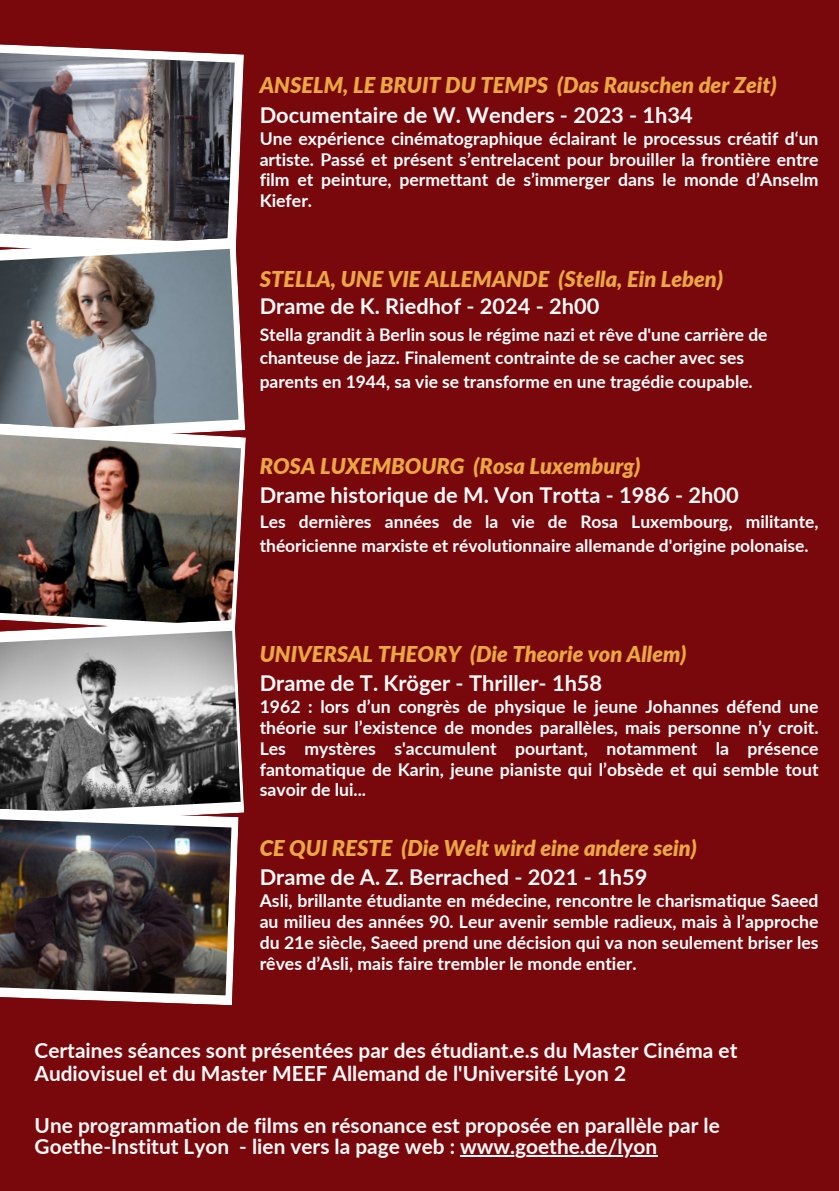
<style>
.page{position:relative;width:839px;height:1191px;background:#fff}
.page>*{position:absolute;margin:0;border:0;box-sizing:border-box;transform-origin:0 0}
.t1{font:italic 900 21.8px "Lato";color:#eba743}
.t2{font:700 21.8px "Lato";color:#fffaf9}
.t3{font:700 20.8px/20.8px "Lato";color:#fffaf9}
.t4{font:700 17.6px/20.8px "Lato";color:#fff;text-align:justify}
.t5{font:700 17.4px/23.6px "Lato";color:#fff}
</style>
<div class="page">
<div style="left:0;top:0;width:838px;height:1191px;background:#79080d"></div>
<svg style="left:0;top:44px;width:244px;height:194px"></svg>
<img style="left:0;top:52px;width:235px;height:186px">
<svg style="left:0;top:238px;width:245px;height:184px;fill:#fff"></svg>
<img style="left:0;top:249px;width:238px;height:173px">
<svg style="left:0;top:422px;width:246px;height:99px;background:#d8cbcb"></svg>
<img style="left:0;top:433px;width:241px;height:187px">
<svg style="left:5px;top:620px;width:239px;height:206px;fill:#fff"></svg>
<img style="left:0;top:631px;width:241px;height:184px">
<svg style="left:0;top:808px;width:238px;height:197px;fill:#fff"></svg>
<img style="left:0;top:818px;width:231px;height:177px">
<hr style="left:460px;top:1155px;width:197px;height:2px;background:#fffaf9">
<p class="t1" style="left:260px;top:72px;width:518px">ANSELM, LE BRUIT DU TEMPS (Das Rauschen der Zeit)</p>
<p class="t2" style="left:260px;top:101px;width:434px">Documentaire de W. Wenders - 2023 - 1h34</p>
<p class="t4" style="left:260px;top:127px;width:560px">Une expérience cinématographique éclairant le processus créatif d‘un artiste. Passé et présent s’entrelacent pour brouiller la frontière entre film et peinture, permettant de s’immerger dans le monde d’Anselm Kiefer.</p>
<p class="t1" style="left:260px;top:265px;width:464px">STELLA, UNE VIE ALLEMANDE (Stella, Ein Leben)</p>
<p class="t2" style="left:260px;top:293px;width:341px">Drame de K. Riedhof - 2024 - 2h00</p>
<p class="t5" style="left:260px;top:322px;width:509px">Stella grandit à Berlin sous le régime nazi et rêve d'une carrière de chanteuse de jazz. Finalement contrainte de se cacher avec ses parents en 1944, sa vie se transforme en une tragédie coupable.</p>
<p class="t1" style="left:260px;top:453px;width:382px">ROSA LUXEMBOURG (Rosa Luxemburg)</p>
<p class="t2" style="left:260px;top:482px;width:480px">Drame historique de M. Von Trotta - 1986 - 2h00</p>
<p class="t5" style="left:260px;top:510px;width:560px">Les dernières années de la vie de Rosa Luxembourg, militante, théoricienne marxiste et révolutionnaire allemande d'origine polonaise.</p>
<p class="t1" style="left:260px;top:640px;width:428px">UNIVERSAL THEORY (Die Theorie von Allem)</p>
<p class="t2" style="left:260px;top:669px;width:344px">Drame de T. Kröger - Thriller- 1h58</p>
<p class="t4" style="left:260px;top:696px;width:560px">1962 : lors d’un congrès de physique le jeune Johannes défend une théorie sur l’existence de mondes parallèles, mais personne n’y croit.<br>Les mystères s'accumulent pourtant, notamment la présence fantomatique de Karin, jeune pianiste qui l’obsède et qui semble tout savoir de lui...</p>
<p class="t1" style="left:260px;top:834px;width:438px">CE QUI RESTE (Die Welt wird eine andere sein)</p>
<p class="t2" style="left:260px;top:864px;width:389px">Drame de A. Z. Berrached - 2021 - 1h59</p>
<p class="t4" style="left:260px;top:890px;width:560px">Asli, brillante étudiante en médecine, rencontre le charismatique Saeed au milieu des années 90. Leur avenir semble radieux, mais à l’approche du 21e siècle, Saeed prend une décision qui va non seulement briser les rêves d’Asli, mais faire trembler le monde entier.</p>
<p class="t3" style="left:35px;top:1039px;width:704px;line-height:22.6px">Certaines séances sont présentées par des étudiant.e.s du Master Cinéma et<br>Audiovisuel et du Master MEEF Allemand de l'Université Lyon 2</p>
<p class="t3" style="left:35px;top:1114px;width:686px">Une programmation de films en résonance est proposée en parallèle par le<br>Goethe-Institut Lyon - lien vers la page web : www.goethe.de/lyon</p>
</div>
